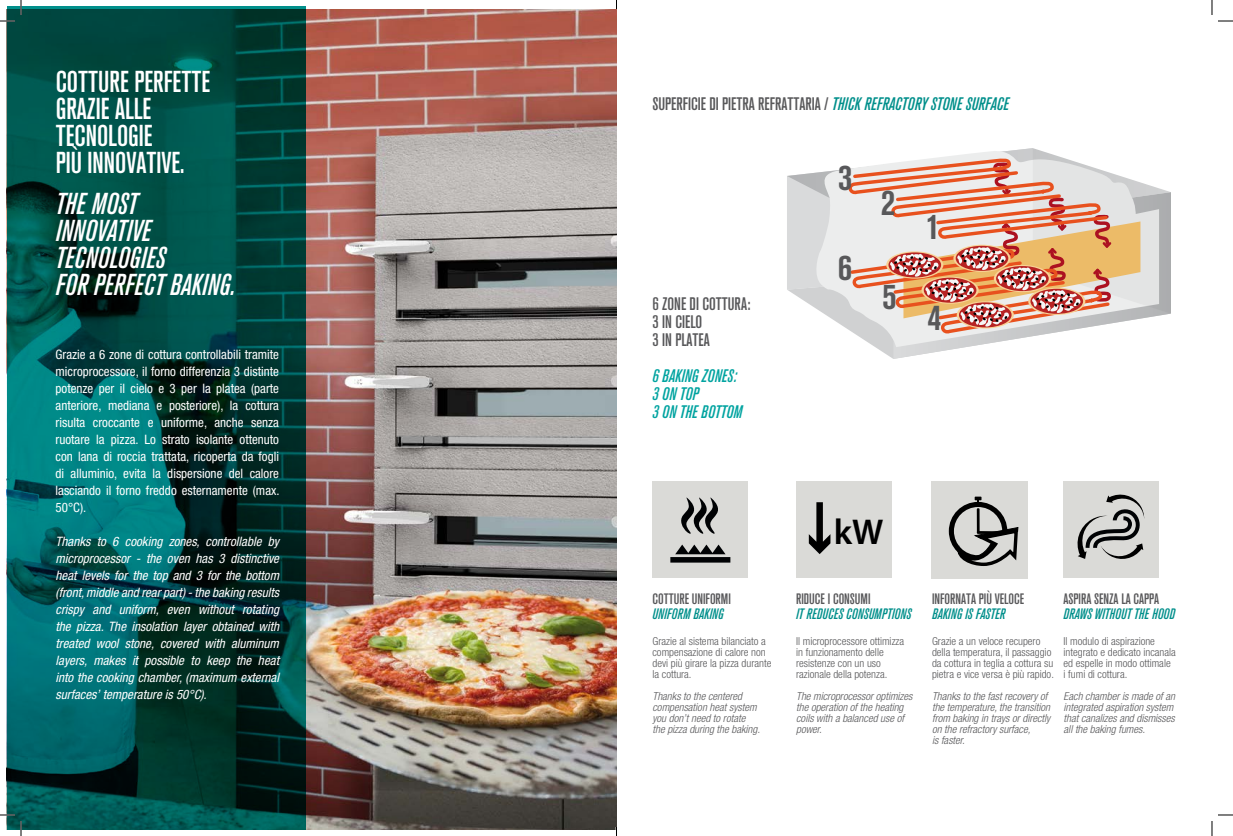
<style>
.page{position:relative;width:1233px;height:836px;background:#fff}
.page>*{position:absolute;margin:0;border:0;box-sizing:border-box;transform-origin:0 0}
.t1{font:700 condensed 36.2px "Akzidenz Grotesk BQ";color:#58585a}
.t2{font:600 36px "Myriad Pro";color:#000}
.t3{font:500 condensed 30px/27px "Akzidenz Grotesk BQ";color:#fff}
.t4{font:italic 500 condensed 30px/27px "Akzidenz Grotesk BQ";color:#fff}
.t5{font:500 condensed 18px/18px "Akzidenz Grotesk BQ";color:#58585a}
.t6{font:italic 500 condensed 18px/18px "Akzidenz Grotesk BQ";color:#00a3a0}
.t7{font:italic 500 condensed 15px "Akzidenz Grotesk BQ";color:#008f8b}
.t8{font:500 condensed 15px "Akzidenz Grotesk BQ";color:#58585a}
.t9{font:italic condensed 13px/17px "Helvetica Neue";color:#fff;text-align:justify}
.t10{font:condensed 13px/17px "Helvetica Neue";color:#fff;text-align:justify}
.t11{font:italic 300 condensed 11px/11px "Helvetica Neue LT Std";color:#58585a}
.t12{font:300 condensed 11px/11px "Helvetica Neue LT Std";color:#58585a}
.s1{font-style:italic;color:#008f8b}
</style>
<div class="page">
<img style="left:305px;top:10px;width:311px;height:819px">
<svg style="left:7px;top:7px;width:298px;height:822px;background:#004a46"></svg>
<div style="left:652px;top:482px;width:96px;height:96px;background:#dadad7"></div>
<svg style="left:670px;top:497px;width:60px;height:65px"></svg>
<div style="left:931px;top:482px;width:97px;height:96px;background:#dadad7"></div>
<svg style="left:948px;top:502px;width:59px;height:58px"></svg>
<div style="left:954px;top:507px;width:48px;height:48px;background:#dadad7;border-radius:50%"></div>
<div style="left:976px;top:508px;width:3px;height:25px;border:1px solid #000"></div>
<svg style="left:974px;top:496px;width:7px;height:6px"></svg>
<svg style="left:955px;top:527px;width:64px;height:39px"></svg>
<div style="left:1063px;top:482px;width:96px;height:96px;background:#dadad7"></div>
<svg style="left:1077px;top:494px;width:67px;height:65px"></svg>
<div style="left:796px;top:482px;width:96px;height:96px;background:#dadad7"></div>
<svg style="left:809px;top:502px;width:21px;height:52px"></svg>
<svg style="left:787px;top:148px;width:384px;height:211px"></svg>
<svg style="left:1218px;top:20px;width:14px;height:2px"></svg>
<svg style="left:1218px;top:814px;width:14px;height:2px"></svg>
<svg style="left:0;top:1px;width:22px;height:21px"></svg>
<svg style="left:0;top:814px;width:22px;height:22px"></svg>
<svg style="left:1211px;top:1px;width:1px;height:14px"></svg>
<svg style="left:1211px;top:821px;width:1px;height:15px"></svg>
<h3 class="t3" style="left:56px;top:68px;width:156px">COTTURE PERFETTE<br>GRAZIE ALLE<br>TECNOLOGIE<br>PIÙ INNOVATIVE.</h3>
<h3 class="t4" style="left:56px;top:190px;width:181px">THE MOST<br>INNOVATIVE<br>TECNOLOGIES<br>FOR PERFECT BAKING.</h3>
<p class="t10" style="left:56px;top:345px;width:225px">Grazie a 6 zone di cottura controllabili tramite microprocessore, il forno differenzia 3 distinte potenze per il cielo e 3 per la platea (parte anteriore, mediana e posteriore), la cottura risulta croccante e uniforme, anche senza ruotare la pizza. Lo strato isolante ottenuto con lana di roccia trattata, ricoperta da fogli di alluminio, evita la dispersione del calore lasciando il forno freddo esternamente (max.<br>50°C).</p>
<p class="t9" style="left:56px;top:533px;width:225px">Thanks to 6 cooking zones, controllable by microprocessor - the oven has 3 distinctive heat levels for the top and 3 for the bottom (front, middle and rear part) - the baking results crispy and uniform, even without rotating the pizza. The insolation layer obtained with treated wool stone, covered with aluminum layers, makes it possible to keep the heat into the cooking chamber, (maximum external surfaces’ temperature is 50°C).</p>
<h3 class="t5" style="left:652px;top:95px;width:358px">SUPERFICIE DI PIETRA REFRATTARIA / <span class="s1">THICK REFRACTORY STONE SURFACE</span></h3>
<h3 class="t5" style="left:652px;top:295px;width:99px">6 ZONE DI COTTURA:<br>3 IN CIELO<br>3 IN PLATEA</h3>
<h3 class="t6" style="left:652px;top:367px;width:92px">6 BAKING ZONES:<br>3 ON TOP<br>3 ON THE BOTTOM</h3>
<h1 class="t1" style="left:838px;top:157px;width:15px">3</h1>
<h1 class="t1" style="left:838px;top:247px;width:15px">6</h1>
<h1 class="t1" style="left:881px;top:182px;width:15px">2</h1>
<h1 class="t1" style="left:882px;top:275px;width:15px">5</h1>
<h1 class="t1" style="left:926px;top:206px;width:15px">1</h1>
<h1 class="t1" style="left:927px;top:296px;width:15px">4</h1>
<h3 class="t8" style="left:652px;top:590px;width:80px">COTTURE UNIFORMI</h3>
<h3 class="t7" style="left:652px;top:605px;width:73px">UNIFORM BAKING</h3>
<p class="t12" style="left:652px;top:636px;width:120px">Grazie al sistema bilanciato a compensazione di calore non devi più girare la pizza durante la cottura.</p>
<p class="t11" style="left:652px;top:691px;width:109px">Thanks to the centered compensation heat system you don’t need to rotate the pizza during the baking.</p>
<h2 class="t2" style="left:834px;top:509px;width:51px">kW</h2>
<h3 class="t8" style="left:796px;top:590px;width:76px">RIDUCE I CONSUMI</h3>
<h3 class="t7" style="left:796px;top:605px;width:117px">IT REDUCES CONSUMPTIONS</h3>
<p class="t12" style="left:796px;top:636px;width:109px">Il microprocessore ottimizza in funzionamento delle resistenze con un uso razionale della potenza.</p>
<p class="t11" style="left:796px;top:691px;width:118px">The microprocessor optimizes the operation of the heating coils with a balanced use of power.</p>
<h3 class="t8" style="left:932px;top:590px;width:94px">INFORNATA PIÙ VELOCE</h3>
<h3 class="t7" style="left:932px;top:605px;width:75px">BAKING IS FASTER</h3>
<p class="t12" style="left:932px;top:636px;width:123px">Grazie a un veloce recupero della temperatura, il passaggio da cottura in teglia a cottura su pietra e vice versa è più rapido.</p>
<p class="t11" style="left:932px;top:691px;width:120px">Thanks to the fast recovery of the temperature, the transition from baking in trays or directly on the refractory surface,<br>is faster.</p>
<h3 class="t8" style="left:1063px;top:590px;width:97px">ASPIRA SENZA LA CAPPA</h3>
<h3 class="t7" style="left:1063px;top:605px;width:113px">DRAWS WITHOUT THE HOOD</h3>
<p class="t12" style="left:1063px;top:636px;width:114px">Il modulo di aspirazione integrato e dedicato incanala ed espelle in modo ottimale<br>i fumi di cottura.</p>
<p class="t11" style="left:1063px;top:691px;width:113px">Each chamber is made of an integrated aspiration system that canalizes and dismisses all the baking fumes.</p>
</div>
